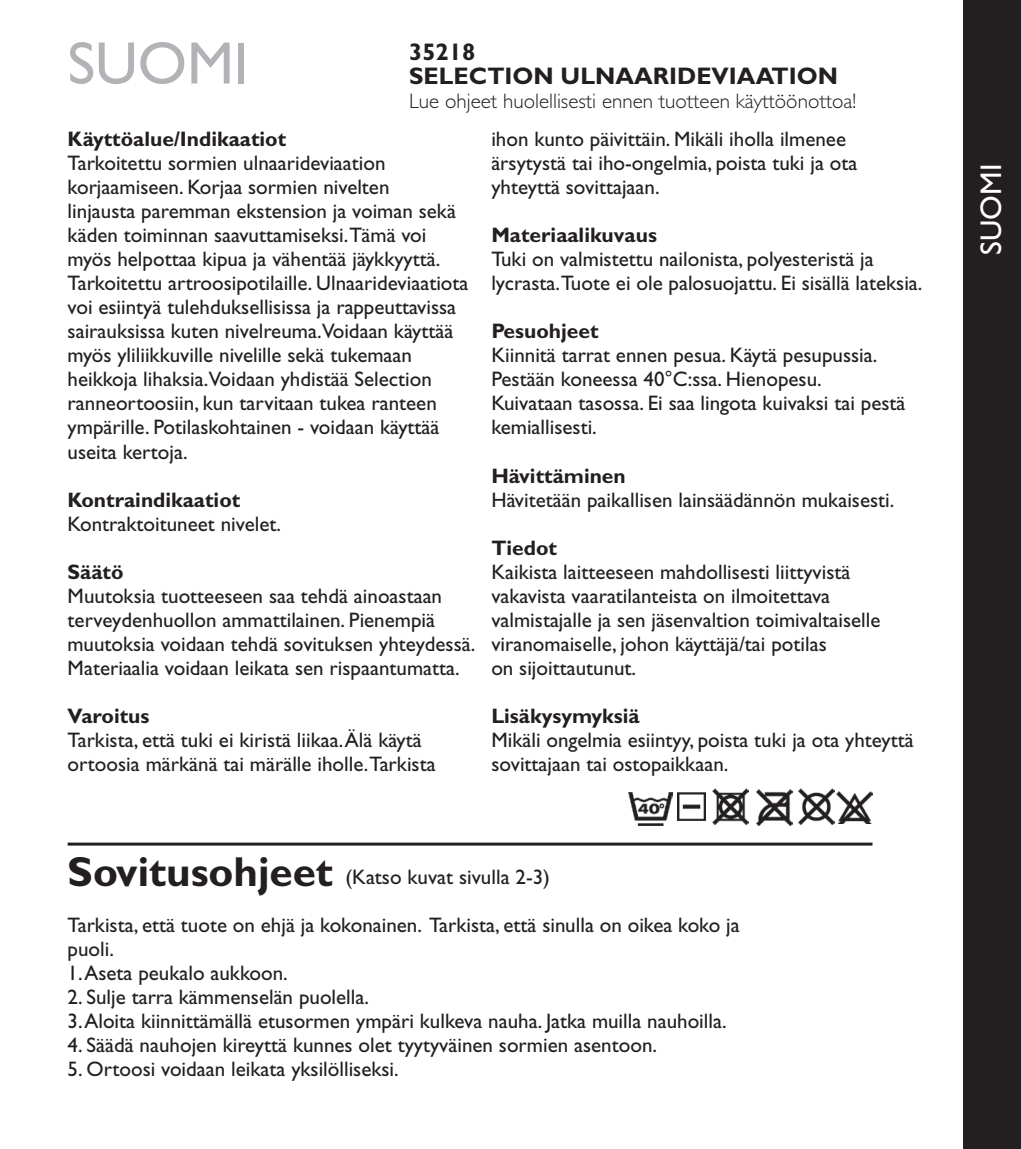
<style>
.page{position:relative;width:1021px;height:1149px;background:#fff}
.page>*{position:absolute;margin:0;border:0;box-sizing:border-box;transform-origin:0 0}
.t1{font:60px "Gill Sans Std";color:#b2b3b7}
.t2{font:700 42px "Gill Sans Std";color:#231f20}
.t3{font:30px "Gill Sans Std";color:#fff}
.t4{font:700 24px "Gill Sans Std";color:#231f20}
.Styckeformat_1{font:21px/24px "Gill Sans Std";color:#231f20}
.t5{font:700 21px "Gill Sans Std";color:#231f20}
.t6{font:300 21px "Gill Sans Std";color:#231f20}
.Styckeformat_2{font:21px "Gill Sans Std";color:#231f20}
</style>
<div class="page">
<hr style="left:68px;top:842px;width:804px;height:3px;background:#231f20">
<img style="left:798px;top:788px;width:36px;height:36px">
<img style="left:756px;top:789px;width:36px;height:36px">
<img style="left:712px;top:788px;width:37px;height:36px">
<img style="left:836px;top:791px;width:36px;height:32px">
<img style="left:677px;top:792px;width:28px;height:28px">
<img style="left:628px;top:792px;width:45px;height:33px">
<div style="left:963px;top:0;width:57px;height:1148px;background:#231f20"></div>
<p class="t1" style="left:68px;top:29px;width:183px">SUOMI</p>
<p class="t4" style="left:409px;top:37px;width:68px">35218</p>
<p class="t4" style="left:409px;top:61px;width:430px">SELECTION ULNAARIDEVIAATION</p>
<p class="t6" style="left:409px;top:89px;width:448px">Lue ohjeet huolellisesti ennen tuotteen käyttöönottoa!</p>
<p class="t5" style="left:68px;top:127px;width:220px">Käyttöalue/Indikaatiot</p>
<p class="Styckeformat_1" style="left:68px;top:151px;width:402px">Tarkoitettu sormien ulnaarideviaation korjaamiseen. Korjaa sormien nivelten<br>linjausta paremman ekstension ja voiman sekä käden toiminnan saavuttamiseksi.Tämä voi myös helpottaa kipua ja vähentää jäykkyyttä.<br>Tarkoitettu artroosipotilaille. Ulnaarideviaatiota voi esiintyä tulehduksellisissa ja rappeuttavissa sairauksissa kuten nivelreuma.Voidaan käyttää myös yliliikkuville nivelille sekä tukemaan heikkoja lihaksia.Voidaan yhdistää Selection ranneortoosiin, kun tarvitaan tukea ranteen ympärille. Potilaskohtainen - voidaan käyttää useita kertoja.</p>
<p class="t5" style="left:68px;top:487px;width:174px">Kontraindikaatiot</p>
<p class="Styckeformat_1" style="left:68px;top:511px;width:215px">Kontraktoituneet nivelet.</p>
<p class="t5" style="left:68px;top:559px;width:57px">Säätö</p>
<p class="Styckeformat_1" style="left:68px;top:583px;width:409px">Muutoksia tuotteeseen saa tehdä ainoastaan terveydenhuollon ammattilainen. Pienempiä muutoksia voidaan tehdä sovituksen yhteydessä.<br>Materiaalia voidaan leikata sen rispaantumatta.</p>
<p class="t5" style="left:68px;top:703px;width:83px">Varoitus</p>
<p class="Styckeformat_1" style="left:68px;top:727px;width:369px">Tarkista, että tuki ei kiristä liikaa. Älä käytä ortoosia märkänä tai märälle iholle.Tarkista</p>
<p class="Styckeformat_1" style="left:491px;top:127px;width:367px">ihon kunto päivittäin. Mikäli iholla ilmenee ärsytystä tai iho-ongelmia, poista tuki ja ota yhteyttä sovittajaan.</p>
<p class="t5" style="left:491px;top:223px;width:167px">Materiaalikuvaus</p>
<p class="Styckeformat_1" style="left:491px;top:247px;width:432px">Tuki on valmistettu nailonista, polyesteristä ja lycrasta.Tuote ei ole palosuojattu. Ei sisällä lateksia.</p>
<p class="t5" style="left:491px;top:319px;width:109px">Pesuohjeet</p>
<p class="Styckeformat_1" style="left:491px;top:343px;width:415px">Kiinnitä tarrat ennen pesua. Käytä pesupussia.<br>Pestään koneessa 40°C:ssa. Hienopesu.<br>Kuivataan tasossa. Ei saa lingota kuivaksi tai pestä kemiallisesti.</p>
<p class="t5" style="left:491px;top:463px;width:136px">Hävittäminen</p>
<p class="Styckeformat_1" style="left:491px;top:487px;width:404px">Hävitetään paikallisen lainsäädännön mukaisesti.</p>
<p class="t5" style="left:491px;top:535px;width:67px">Tiedot</p>
<p class="Styckeformat_1" style="left:491px;top:559px;width:360px">Kaikista laitteeseen mahdollisesti liittyvistä vakavista vaaratilanteista on ilmoitettava</p>
<p class="Styckeformat_1" style="left:491px;top:607px;width:391px">valmistajalle ja sen jäsenvaltion toimivaltaiselle viranomaiselle, johon käyttäjä/tai potilas</p>
<p class="Styckeformat_1" style="left:491px;top:655px;width:146px">on sijoittautunut.</p>
<p class="t5" style="left:491px;top:703px;width:150px">Lisäkysymyksiä</p>
<p class="Styckeformat_1" style="left:491px;top:727px;width:424px">Mikäli ongelmia esiintyy, poista tuki ja ota yhteyttä sovittajaan tai ostopaikkaan.</p>
<p class="t2" style="left:68px;top:846px;width:267px">Sovitusohjeet</p>
<p class="Styckeformat_2" style="left:345px;top:864px;width:206px">(Katso kuvat sivulla 2-3)</p>
<p class="Styckeformat_1" style="left:68px;top:912px;width:673px">Tarkista, että tuote on ehjä ja kokonainen. Tarkista, että sinulla on oikea koko ja</p>
<p class="Styckeformat_1" style="left:68px;top:936px;width:48px">puoli.</p>
<p class="Styckeformat_1" style="left:68px;top:960px;width:222px">1. Aseta peukalo aukkoon.</p>
<p class="Styckeformat_1" style="left:68px;top:984px;width:303px">2. Sulje tarra kämmenselän puolella.</p>
<p class="Styckeformat_1" style="left:68px;top:1008px;width:660px">3. Aloita kiinnittämällä etusormen ympäri kulkeva nauha. Jatka muilla nauhoilla.</p>
<p class="Styckeformat_1" style="left:68px;top:1032px;width:591px">4. Säädä nauhojen kireyttä kunnes olet tyytyväinen sormien asentoon.</p>
<p class="Styckeformat_1" style="left:68px;top:1056px;width:332px">5. Ortoosi voidaan leikata yksilölliseksi.</p>
<p class="t3" style="left:973px;top:254px;width:92px;rotate:-90deg">SUOMI</p>
</div>
